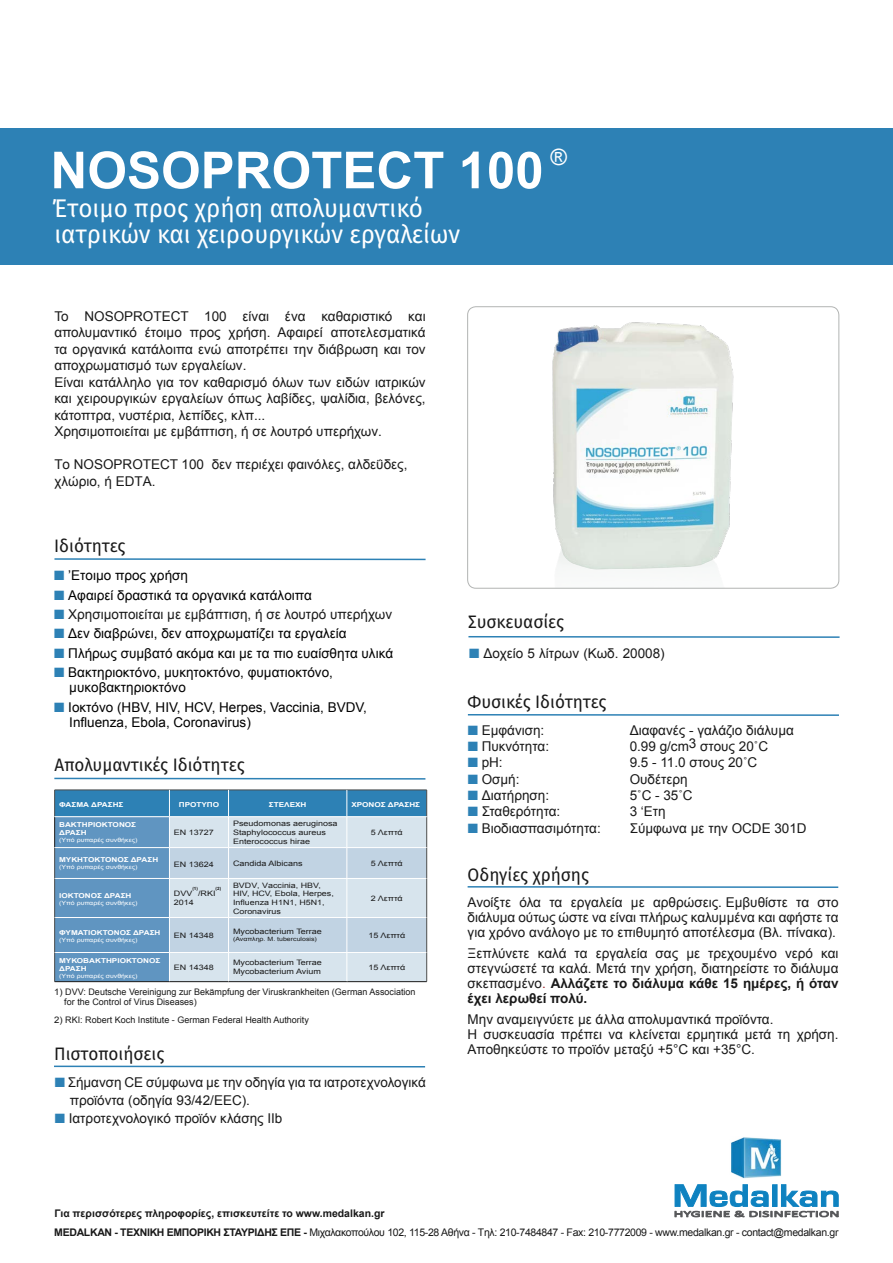
<style>
.page{position:relative;width:893px;height:1263px;background:#fff}
.page>*{position:absolute;margin:0;border:0;box-sizing:border-box;transform-origin:0 0}
.t1{font:700 51px "Arial";color:#fff}
.t2{font:25.5px/25.5px "Fira Sans";color:#fff;scale:.95 1}
.t3{font:22.5px "Arial";color:#fff}
.t4{font:18px "Fira Sans";color:#191919;scale:.95 1}
.t5{font:13.5px/16.5px "Arial";color:#191919}
.t6{font:13.5px/15px "Arial";color:#000}
.t7{font:10.5px "Arial";letter-spacing:-.03em;color:#191919}
.t8{font:700 10.5px "Arial";color:#191919}
.t9{font:9px/10.5px "Arial";color:#191919;scale:1.06 1}
.t10{font:7.5px/9px "Arial";color:#191919;scale:1.2 1}
.t11{font:7.35px/8.7px "Arial";color:#191919;scale:1.2 1}
.t12{font:700 6.75px/8.1px "Arial";color:#fff;scale:1.2 1}
.t13{font:700 6.75px "Arial";color:#fff;scale:1.21 1}
.t14{font:5.85px "Arial";color:#fff;scale:1.2 1}
.t15{font:5.85px "Arial";color:#191919;scale:1.2 1}
.t16{font:700 4.35px "Arial";color:#191919;scale:1.06 1}
.s1{color:#2d81b5}
.s2{color:#a1272d}
.s3{font-weight:700}
</style>
<div class="page">
<div style="left:0;top:128px;width:893px;height:137px;background:#2d81b5"></div>
<hr style="left:468px;top:636px;width:372px;height:2px;background:#2d81b5">
<hr style="left:468px;top:714px;width:371px;height:2px;background:#2d81b5">
<hr style="left:54px;top:1065px;width:371px;height:2px;background:#2d81b5">
<svg style="left:54px;top:790px;width:373px;height:192px;background:#9cbdd6"></svg>
<hr style="left:229px;top:981px;width:118px;height:1px;background:#191919">
<hr style="left:228px;top:878px;width:119px;height:1px;background:#fff">
<hr style="left:228px;top:879px;width:1px;height:38px;background:#fff">
<hr style="left:347px;top:879px;width:1px;height:38px;background:#fff">
<hr style="left:228px;top:917px;width:119px;height:1px;background:#fff">
<hr style="left:54px;top:778px;width:371px;height:2px;background:#2d81b5">
<hr style="left:54px;top:558px;width:372px;height:2px;background:#2d81b5">
<hr style="left:468px;top:886px;width:370px;height:2px;background:#2d81b5">
<img style="left:731px;top:1137px;width:51px;height:42px">
<svg style="left:674px;top:1184px;width:165px;height:33px"></svg>
<img style="left:552px;top:307px;width:287px;height:281px">
<div style="left:467px;top:307px;width:372px;height:281px;border:1px solid #b2b4b3;border-radius:8px"></div>
<h1 class="t1" style="left:50px;top:136px;width:495px">NOSOPROTECT 100</h1>
<h3 class="t3" style="left:551px;top:143px;width:18px">®</h3>
<h2 class="t2" style="left:54px;top:195px;width:428px">Έτοιμο προς χρήση απολυμαντικό ιατρικών και χειρουργικών εργαλείων</h2>
<p class="t5" style="left:54px;top:308px;width:373px">Το NOSOPROTECT 100 είναι ένα καθαριστικό και απολυμαντικό έτοιμο προς χρήση. Αφαιρεί αποτελεσματικά τα οργανικά κατάλοιπα ενώ αποτρέπει την διάβρωση και τον αποχρωματισμό των εργαλείων.<br>Είναι κατάλληλο για τον καθαρισμό όλων των ειδών ιατρικών και χειρουργικών εργαλείων όπως λαβίδες, ψαλίδια, βελόνες, κάτοπτρα, νυστέρια, λεπίδες, κλπ...<br>Χρησιμοποιείται με εμβάπτιση, ή σε λουτρό υπερήχων.</p>
<p class="t5" style="left:54px;top:456px;width:355px">Το NOSOPROTECT 100 δεν περιέχει φαινόλες, αλδεΰδες, χλώριο, ή EDTA.</p>
<h3 class="t4" style="left:54px;top:532px;width:77px">Ιδιότητες</h3>
<p class="t6" style="left:54px;top:568px;width:135px"><span class="s1">■</span> ’Ετοιμο προς χρήση</p>
<p class="t6" style="left:54px;top:587px;width:259px"><span class="s1">■</span> Αφαιρεί δραστικά τα οργανικά κατάλοιπα</p>
<p class="t5" style="left:54px;top:606px;width:339px"><span class="s1">■</span> Χρησιμοποιείται με εμβάπτιση, ή σε λουτρό υπερήχων</p>
<p class="t6" style="left:54px;top:626px;width:294px"><span class="s1">■</span> Δεν διαβρώνει, δεν αποχρωματίζει τα εργαλεία</p>
<p class="t6" style="left:54px;top:646px;width:340px"><span class="s1">■</span> Πλήρως συμβατό ακόμα και με τα πιο ευαίσθητα υλικά</p>
<p class="t6" style="left:69px;top:665px;width:265px;text-indent:-15px"><span class="s1">■</span> Βακτηριοκτόνο, μυκητοκτόνο, φυματιοκτόνο, μυκοβακτηριοκτόνο</p>
<p class="t6" style="left:69px;top:700px;width:299px;text-indent:-15px"><span class="s1">■</span> Ιοκτόνο (HBV, HIV, HCV, Herpes, Vaccinia, BVDV,<br>Influenza, Εbola, Coronavirus)</p>
<h3 class="t4" style="left:55px;top:751px;width:202px">Απολυμαντικές Ιδιότητες</h3>
<p class="t12" style="left:59px;top:800px;width:55px">ΦΑΣΜΑ ΔΡΑΣΗΣ</p>
<p class="t12" style="left:179px;top:800px;width:35px">ΠΡΟΤΥΠΟ</p>
<p class="t12" style="left:269px;top:800px;width:33px">ΣΤΕΛΕΧΗ</p>
<p class="t12" style="left:351px;top:800px;width:59px">ΧΡΟΝΟΣ ΔΡΑΣΗΣ</p>
<p class="t12" style="left:59px;top:821px;width:66px">ΒΑΚΤΗΡΙΟΚΤΟΝΟΣ<br>ΔΡΑΣΗ</p>
<p class="t14" style="left:59px;top:836px;width:67px">(Υπό ρυπαρές συνθήκες)</p>
<p class="t10" style="left:174px;top:828px;width:35px">EN 13727</p>
<p class="t10" style="left:233px;top:819px;width:89px">Pseudomonas aeruginosa<br>Staphylococcus aureus<br>Enterococcus hirae</p>
<p class="t10" style="left:371px;top:828px;width:28px">5 Λεπτά</p>
<p class="t12" style="left:59px;top:856px;width:84px">ΜΥΚΗΤΟΚΤΟΝΟΣ ΔΡΑΣΗ</p>
<p class="t14" style="left:59px;top:863px;width:67px">(Υπό ρυπαρές συνθήκες)</p>
<p class="t10" style="left:174px;top:860px;width:35px">EN 13624</p>
<p class="t10" style="left:233px;top:859px;width:59px">Candida Albicans</p>
<p class="t10" style="left:371px;top:859px;width:28px">5 Λεπτά</p>
<p class="t13" style="left:59px;top:891px;width:61px">IOΚΤΟΝΟΣ ΔΡΑΣΗ</p>
<p class="t14" style="left:59px;top:899px;width:67px">(Υπό ρυπαρές συνθήκες)</p>
<p class="t16" style="left:192px;top:886px;width:7px">(1)</p>
<p class="t16" style="left:216px;top:886px;width:7px">(2)</p>
<p class="t10" style="left:198px;top:889px;width:16px">/RKI</p>
<p class="t10" style="left:174px;top:889px;width:17px">DVV</p>
<p class="t10" style="left:174px;top:898px;width:18px">2014</p>
<p class="t11" style="left:233px;top:881px;width:86px">ΒVDV, Vaccinia, HBV,<br>HIV, HCV, Ebola, Herpes,<br>Influenza H1N1, H5N1,<br>Coronavirus</p>
<p class="t10" style="left:371px;top:894px;width:28px">2 Λεπτά</p>
<p class="t13" style="left:59px;top:928px;width:85px">ΦΥΜΑΤΙΟΚΤΟΝΟΣ ΔΡΑΣΗ</p>
<p class="t14" style="left:59px;top:936px;width:67px">(Υπό ρυπαρές συνθήκες)</p>
<p class="t10" style="left:174px;top:931px;width:35px">EN 14348</p>
<p class="t10" style="left:233px;top:927px;width:76px">Mycobacterium Terrae</p>
<p class="t15" style="left:233px;top:935px;width:71px">(Αναπληρ. M. tuberculosis)</p>
<p class="t10" style="left:368px;top:931px;width:32px">15 Λεπτά</p>
<p class="t12" style="left:59px;top:956px;width:86px">ΜΥΚΟΒΑΚΤΗΡΙΟΚΤΟΝΟΣ<br>ΔΡΑΣΗ</p>
<p class="t14" style="left:59px;top:972px;width:67px">(Υπό ρυπαρές συνθήκες)</p>
<p class="t10" style="left:174px;top:963px;width:35px">EN 14348</p>
<p class="t10" style="left:233px;top:958px;width:76px">Mycobacterium Terrae<br>Mycobacterium Avium</p>
<p class="t10" style="left:368px;top:963px;width:32px">15 Λεπτά</p>
<p class="t9" style="left:64px;top:986px;width:333px;text-indent:-10px">1) DVV: Deutsche Vereinigung zur Bekämpfung der Viruskrankheiten (German Association for the Control of Virus Diseases)</p>
<p class="t9" style="left:54px;top:1015px;width:242px">2) RKI: Robert Koch Institute - German Federal Health Authority</p>
<h3 class="t4" style="left:54px;top:1040px;width:118px">Πιστοποιήσεις</h3>
<p class="t5" style="left:70px;top:1074px;width:358px;line-height:18px;text-indent:-15px"><span class="s1">■</span> Σήμανση CE σύμφωνα με την οδηγία για τα ιατροτεχνολογικά προϊόντα (οδηγία 93/42/EEC).</p>
<p class="t5" style="left:55px;top:1110px;width:229px"><span class="s1">■</span> Ιατροτεχνολογικό προϊόν κλάσης IIb</p>
<p class="t8" style="left:54px;top:1206px;width:332px">Για περισσότερες πληροφορίες, επισκευτείτε το www.medalkan.gr</p>
<h3 class="t4" style="left:468px;top:608px;width:102px">Συσκευασίες</h3>
<p class="t5" style="left:469px;top:645px;width:197px"><span class="s1">■</span> Δοχείο 5 λίτρων (Κωδ. 20008)</p>
<h3 class="t4" style="left:468px;top:689px;width:148px">Φυσικές Ιδιότητες</h3>
<p class="t5" style="left:468px;top:722px;width:78px"><span class="s1">■</span> Εμφάνιση:</p>
<p class="t5" style="left:630px;top:722px;width:166px">Διαφανές - γαλάζιο διάλυμα</p>
<p class="t5" style="left:468px;top:738px;width:83px"><span class="s1">■</span> Πυκνότητα:</p>
<p class="t5" style="left:630px;top:738px;width:140px">0.99 g/cm3 στους 20˚C</p>
<p class="t5" style="left:468px;top:754px;width:37px"><span class="s1">■</span> pH:</p>
<p class="t5" style="left:630px;top:754px;width:129px">9.5 - 11.0 στους 20˚C</p>
<p class="t5" style="left:468px;top:771px;width:53px"><span class="s1">■</span> Οσμή:</p>
<p class="t5" style="left:630px;top:771px;width:59px">Ουδέτερη</p>
<p class="t5" style="left:468px;top:787px;width:83px"><span class="s1">■</span> Διατήρηση:</p>
<p class="t5" style="left:630px;top:787px;width:65px">5˚C - 35˚C</p>
<p class="t5" style="left:468px;top:803px;width:94px"><span class="s1">■</span> Σταθερότητα:</p>
<p class="t5" style="left:630px;top:803px;width:38px">3 ‘Ετη</p>
<p class="t5" style="left:468px;top:820px;width:135px"><span class="s1">■</span> Βιοδιασπασιμότητα:</p>
<p class="t5" style="left:630px;top:820px;width:179px">Σύμφωνα με την OCDE 301D</p>
<h3 class="t4" style="left:468px;top:861px;width:129px">Οδηγίες χρήσης</h3>
<p class="t5" style="left:468px;top:895px;width:372px;line-height:15px;text-align:justify">Ανοίξτε όλα τα εργαλεία με αρθρώσεις. Εμβυθίστε τα στο διάλυμα ούτως ώστε να είναι πλήρως καλυμμένα και αφήστε τα για χρόνο ανάλογο με το επιθυμητό αποτέλεσμα (Βλ. πίνακα).</p>
<p class="t5" style="left:468px;top:946px;width:372px;line-height:15px;text-align:justify">Ξεπλύνετε καλά τα εργαλεία σας με τρεχουμένο νερό και στεγνώσετέ τα καλά. Μετά την χρήση, διατηρείστε το διάλυμα σκεπασμένο<span class="s2">.</span> <span class="s3">Αλλάζετε το διάλυμα κάθε 15 ημέρες, ή όταν έχει λερωθεί πολύ.</span></p>
<p class="t5" style="left:468px;top:1012px;width:372px;line-height:15px">Μην αναμειγνύετε με άλλα απολυμαντικά προϊόντα.<br>H συσκευασία πρέπει να κλείνεται ερμητικά μετά τη χρήση.<br>Αποθηκεύστε το προϊόν μεταξύ +5°C και +35°C.</p>
<p class="t7" style="left:54px;top:1226px;width:786px"><span class="s3">MEDALKAN - TEXNIKH EMΠOPIKH ΣΤΑΥΡΙΔΗΣ ΕΠΕ -</span> Μιχαλακοπούλου 102, 115-28 Aθήνα - Tηλ: 210-7484847 - Fax: 210-7772009 - www.medalkan.gr - cοntact@medalkan.gr</p>
</div>
